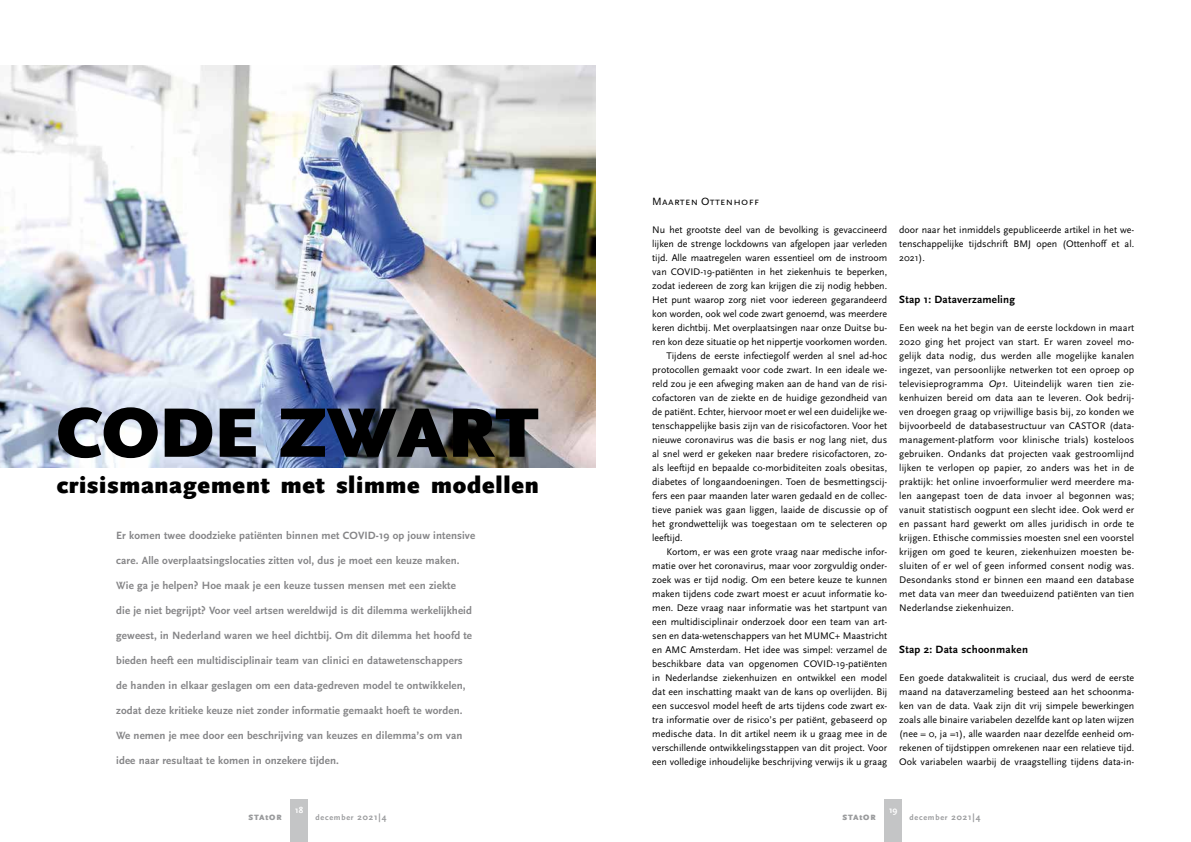
<style>
.page{position:relative;width:1191px;height:842px;background:#fff}
.page>*{position:absolute;margin:0;border:0;box-sizing:border-box;transform-origin:0 0}
.t1{font:900 73px "Scala Sans";color:#000}
.t2{font:900 24px "Scala Sans";letter-spacing:.03em;color:#000}
.t3{font:700 11px "Scala Sans";letter-spacing:.01em;color:#868688}
.t4{font:700 11px "Scala Sans";letter-spacing:.025em;color:#000}
.t5{font:11px "Scala Sans Caps";letter-spacing:.025em;color:#000}
.t6{font:10px/14px "Scala Sans";color:#000;text-align:justify}
.t7{font:700 9px "Scala Sans";color:#fff}
.t8{font:700 8px "Scala Sans";letter-spacing:.1em;color:#9a9b9d}
.t9{font:900 8px "Scala Sans";letter-spacing:.1em;color:#9a9b9d}
.s1{font-size:9px}
.s2{font-style:italic}
</style>
<div class="page">
<div style="left:291px;top:799px;width:17px;height:43px;background:#c4c5c6"></div>
<div style="left:884px;top:799px;width:17px;height:43px;background:#c4c5c6"></div>
<img style="left:0;top:65px;width:595px;height:402px">
<h1 class="t1" style="left:57px;top:393px;width:483px">CODE ZWART</h1>
<h2 class="t2" style="left:57px;top:472px;width:483px">crisismanagement met slimme modellen</h2>
<p class="t3" style="left:116px;top:530px;width:360px">Er komen twee doodzieke patiënten binnen met COVID-19 op jouw intensive</p>
<p class="t3" style="left:116px;top:555px;width:345px">care. Alle overplaatsingslocaties zitten vol, dus je moet een keuze maken.</p>
<p class="t3" style="left:116px;top:580px;width:341px">Wie ga je helpen? Hoe maak je een keuze tussen mensen met een ziekte</p>
<p class="t3" style="left:116px;top:605px;width:357px">die je niet begrijpt? Voor veel artsen wereldwijd is dit dilemma werkelijkheid</p>
<p class="t3" style="left:116px;top:630px;width:357px">geweest, in Nederland waren we heel dichtbij. Om dit dilemma het hoofd te</p>
<p class="t3" style="left:116px;top:655px;width:348px">bieden heeft een multidisciplinair team van clinici en datawetenschappers</p>
<p class="t3" style="left:116px;top:680px;width:351px">de handen in elkaar geslagen om een data-gedreven model te ontwikkelen,</p>
<p class="t3" style="left:116px;top:705px;width:348px">zodat deze kritieke keuze niet zonder informatie gemaakt hoeft te worden.</p>
<p class="t3" style="left:116px;top:730px;width:348px">We nemen je mee door een beschrijving van keuzes en dilemma’s om van</p>
<p class="t3" style="left:116px;top:755px;width:224px">idee naar resultaat te komen in onzekere tijden.</p>
<p class="t7" style="left:295px;top:805px;width:10px">18</p>
<p class="t9" style="left:249px;top:812px;width:34px">STAtOR</p>
<p class="t8" style="left:315px;top:813px;width:72px">december <span class="s1">2021|4</span></p>
<p class="t5" style="left:652px;top:195px;width:108px">Maarten Ottenhoff</p>
<p class="t6" style="left:652px;top:223px;width:236px">Nu het grootste deel van de bevolking is gevaccineerd</p>
<p class="t6" style="left:652px;top:237px;width:236px">lijken de strenge lockdowns van afgelopen jaar verleden</p>
<p class="t6" style="left:652px;top:251px;width:236px">tijd. Alle maatregelen waren essentieel om de instroom</p>
<p class="t6" style="left:652px;top:265px;width:236px">van COVID-19-patiënten in het ziekenhuis te beperken,</p>
<p class="t6" style="left:652px;top:279px;width:236px">zodat iedereen de zorg kan krijgen die zij nodig hebben.</p>
<p class="t6" style="left:652px;top:293px;width:236px">Het punt waarop zorg niet voor iedereen gegarandeerd</p>
<p class="t6" style="left:652px;top:307px;width:236px">kon worden, ook wel code zwart genoemd, was meerdere</p>
<p class="t6" style="left:652px;top:321px;width:236px">keren dichtbij. Met overplaatsingen naar onze Duitse bu-</p>
<p class="t6" style="left:652px;top:335px;width:236px">ren kon deze situatie op het nippertje voorkomen worden.</p>
<p class="t6" style="left:666px;top:349px;width:222px">Tijdens de eerste infectiegolf werden al snel ad-hoc</p>
<p class="t6" style="left:652px;top:363px;width:236px">protocollen gemaakt voor code zwart. In een ideale we-</p>
<p class="t6" style="left:652px;top:377px;width:236px">reld zou je een afweging maken aan de hand van de risi-</p>
<p class="t6" style="left:652px;top:391px;width:236px">cofactoren van de ziekte en de huidige gezondheid van</p>
<p class="t6" style="left:652px;top:405px;width:236px">de patiënt. Echter, hiervoor moet er wel een duidelijke we-</p>
<p class="t6" style="left:652px;top:419px;width:236px">tenschappelijke basis zijn van de risicofactoren. Voor het</p>
<p class="t6" style="left:652px;top:433px;width:236px">nieuwe coronavirus was die basis er nog lang niet, dus</p>
<p class="t6" style="left:652px;top:447px;width:236px">al snel werd er gekeken naar bredere risicofactoren, zo-</p>
<p class="t6" style="left:652px;top:461px;width:236px">als leeftijd en bepaalde co-morbiditeiten zoals obesitas,</p>
<p class="t6" style="left:652px;top:475px;width:236px">diabetes of longaandoeningen. Toen de besmettingscij-</p>
<p class="t6" style="left:652px;top:489px;width:236px">fers een paar maanden later waren gedaald en de collec-</p>
<p class="t6" style="left:652px;top:503px;width:236px">tieve paniek was gaan liggen, laaide de discussie op of</p>
<p class="t6" style="left:652px;top:517px;width:236px">het grondwettelijk was toegestaan om te selecteren op</p>
<p class="t6" style="left:652px;top:531px;width:32px">leeftijd.</p>
<p class="t6" style="left:666px;top:545px;width:222px">Kortom, er was een grote vraag naar medische infor-</p>
<p class="t6" style="left:652px;top:559px;width:236px">matie over het coronavirus, maar voor zorgvuldig onder-</p>
<p class="t6" style="left:652px;top:573px;width:236px">zoek was er tijd nodig. Om een betere keuze te kunnen</p>
<p class="t6" style="left:652px;top:587px;width:236px">maken tijdens code zwart moest er acuut informatie ko-</p>
<p class="t6" style="left:652px;top:601px;width:236px">men. Deze vraag naar informatie was het startpunt van</p>
<p class="t6" style="left:652px;top:615px;width:236px">een multidisciplinair onderzoek door een team van art-</p>
<p class="t6" style="left:652px;top:629px;width:236px">sen en data-wetenschappers van het MUMC+ Maastricht</p>
<p class="t6" style="left:652px;top:643px;width:236px">en AMC Amsterdam. Het idee was simpel: verzamel de</p>
<p class="t6" style="left:652px;top:657px;width:236px">beschikbare data van opgenomen COVID-19-patiënten</p>
<p class="t6" style="left:652px;top:671px;width:236px">in Nederlandse ziekenhuizen en ontwikkel een model</p>
<p class="t6" style="left:652px;top:685px;width:236px">dat een inschatting maakt van de kans op overlijden. Bij</p>
<p class="t6" style="left:652px;top:699px;width:236px">een succesvol model heeft de arts tijdens code zwart ex-</p>
<p class="t6" style="left:652px;top:713px;width:236px">tra informatie over de risico’s per patiënt, gebaseerd op</p>
<p class="t6" style="left:652px;top:727px;width:236px">medische data. In dit artikel neem ik u graag mee in de</p>
<p class="t6" style="left:652px;top:741px;width:236px">verschillende ontwikkelingsstappen van dit project. Voor</p>
<p class="t6" style="left:652px;top:755px;width:236px">een volledige inhoudelijke beschrijving verwijs ik u graag</p>
<p class="t6" style="left:899px;top:223px;width:236px">door naar het inmiddels gepubliceerde artikel in het we&shy;tenschappelijke tijdschrift BMJ open (Ottenhoff et al.<br>2021).</p>
<p class="t4" style="left:899px;top:294px;width:117px">Stap 1: Dataverzameling</p>
<p class="t6" style="left:899px;top:321px;width:236px">Een week na het begin van de eerste lockdown in maart 2020 ging het project van start. Er waren zoveel mo&shy;gelijk data nodig, dus werden alle mogelijke kanalen ingezet, van persoonlijke netwerken tot een oproep op televisieprogramma <span class="s2">Op1</span>. Uiteindelijk waren tien zie&shy;kenhuizen bereid om data aan te leveren. Ook bedrij&shy;ven droegen graag op vrijwillige basis bij, zo konden we bijvoorbeeld de databasestructuur van CASTOR (data&shy;management-platform voor klinische trials) kosteloos gebruiken. Ondanks dat projecten vaak gestroomlijnd lijken te verlopen op papier, zo anders was het in de praktijk: het online invoerformulier werd meerdere ma&shy;len aangepast toen de data invoer al begonnen was; vanuit statistisch oogpunt een slecht idee. Ook werd er en passant hard gewerkt om alles juridisch in orde te krijgen. Ethische commissies moesten snel een voorstel krijgen om goed te keuren, ziekenhuizen moesten be&shy;sluiten of er wel of geen informed consent nodig was.<br>Desondanks stond er binnen een maand een database met data van meer dan tweeduizend patiënten van tien Nederlandse ziekenhuizen.</p>
<p class="t4" style="left:899px;top:644px;width:130px">Stap 2: Data schoonmaken</p>
<p class="t6" style="left:899px;top:671px;width:236px">Een goede datakwaliteit is cruciaal, dus werd de eerste maand na dataverzameling besteed aan het schoonma&shy;ken van de data. Vaak zijn dit vrij simpele bewerkingen zoals alle binaire variabelen dezelfde kant op laten wijzen (nee = 0, ja =1), alle waarden naar dezelfde eenheid om&shy;rekenen of tijdstippen omrekenen naar een relatieve tijd.<br>Ook variabelen waarbij de vraagstelling tijdens data-in-</p>
<p class="t7" style="left:889px;top:805px;width:10px">19</p>
<p class="t9" style="left:842px;top:812px;width:34px">STAtOR</p>
<p class="t8" style="left:909px;top:813px;width:72px">december <span class="s1">2021|4</span></p>
</div>
